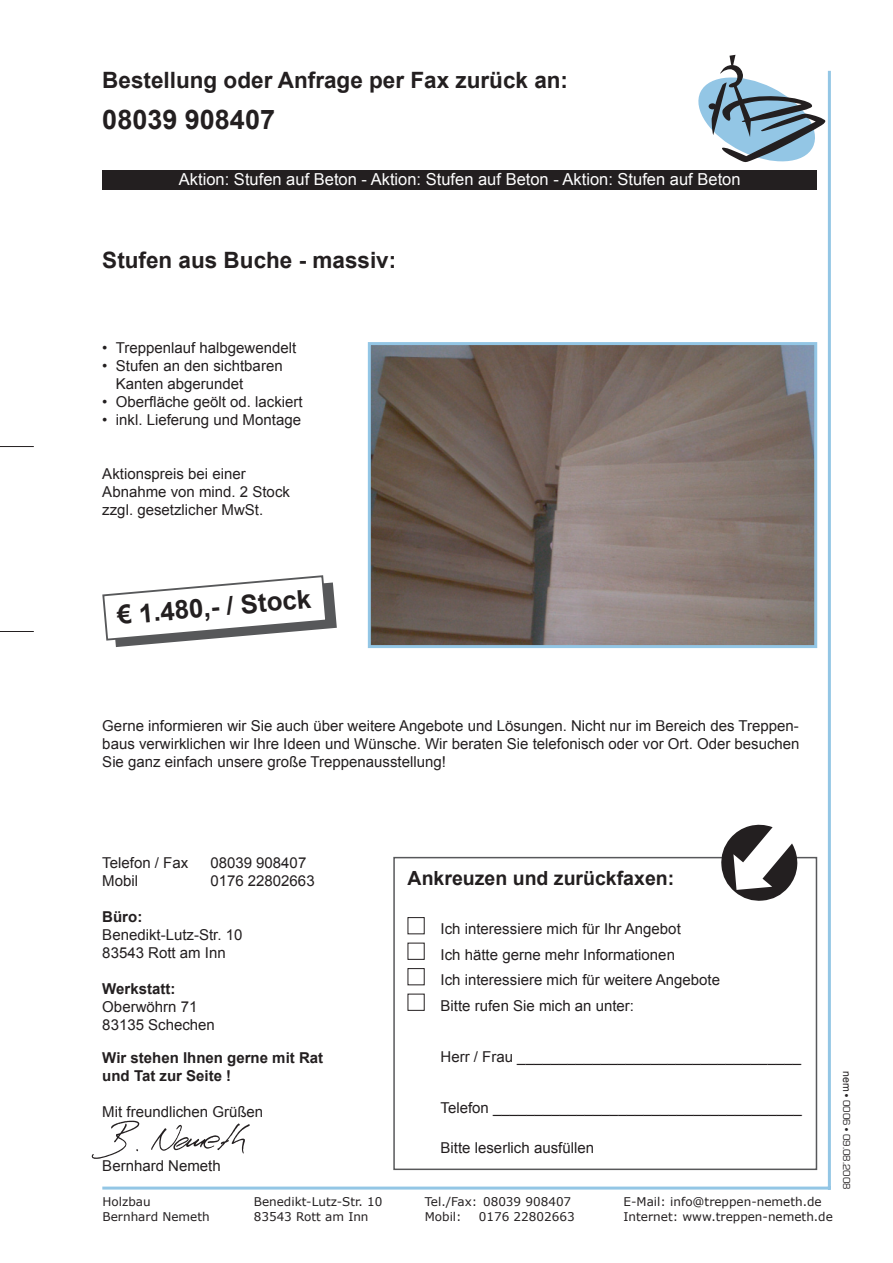
<style>
.page{position:relative;width:893px;height:1263px;background:#fff}
.page>*{position:absolute;margin:0;border:0;box-sizing:border-box;transform-origin:0 0}
.t1{font:700 27px "Arial";color:#231f20}
.t2{font:700 25.95px "Arial";color:#231f20}
.t3{font:700 22.5px "Arial";color:#231f20}
.t4{font:700 19.5px "Arial";color:#231f20}
.t5{font:16.5px "Arial";color:#fff}
.t6{font:15px/18px "Arial";color:#231f20}
.t7{font:700 15px/18px "Arial";color:#231f20}
.t8{font:12px/14.4px "Verdana";color:#231f20}
.t9{font:10.5px "Eurostile";color:#231f20}
.s1{font-family:"Arial"}
</style>
<div class="page">
<hr style="left:0;top:446px;width:34px;height:1px;background:#231f20">
<hr style="left:0;top:631px;width:34px;height:1px;background:#231f20">
<hr style="left:827px;top:71px;width:3px;height:1119px;background:#93c6e5">
<hr style="left:102px;top:1187px;width:728px;height:3px;background:#93c6e5">
<svg style="left:698px;top:55px;width:127px;height:107px"></svg>
<div style="left:102px;top:170px;width:715px;height:19px;background:#231f20"></div>
<svg style="left:407px;top:917px;width:18px;height:94px"></svg>
<div style="left:393px;top:857px;width:424px;height:313px;border:2px solid #57585a"></div>
<img style="left:91px;top:1120px;width:159px;height:39px">
<svg style="left:102px;top:575px;width:235px;height:72px"></svg>
<img style="left:372px;top:346px;width:441px;height:298px">
<div style="left:368px;top:342px;width:449px;height:306px;border:3px solid #93c6e5"></div>
<svg style="left:705px;top:856px;width:106px;height:4px"></svg>
<h3 class="t3" style="left:102px;top:68px;width:467px">Bestellung oder Anfrage per Fax zurück an:</h3>
<h1 class="t1" style="left:102px;top:105px;width:174px">08039 908407</h1>
<p class="t5" style="left:179px;top:170px;width:563px">Aktion: Stufen auf Beton - Aktion: Stufen auf Beton - Aktion: Stufen auf Beton</p>
<h3 class="t3" style="left:102px;top:248px;width:295px">Stufen aus Buche - massiv:</h3>
<p class="t6" style="left:102px;top:339px;width:195px">• Treppenlauf halbgewendelt</p>
<p class="t6" style="left:116px;top:357px;width:168px;text-indent:-14px">• Stufen an den sichtbaren<br>Kanten abgerundet</p>
<p class="t6" style="left:102px;top:393px;width:202px">• Oberfläche geölt od. lackiert</p>
<p class="t6" style="left:102px;top:411px;width:200px">• inkl. Lieferung und Montage</p>
<p class="t6" style="left:102px;top:465px;width:189px">Aktionspreis bei einer<br>Abnahme von mind. 2 Stock zzgl. gesetzlicher MwSt.</p>
<h2 class="t2" style="left:116px;top:601px;width:196px;rotate:-5deg">€ 1.480,- / Stock</h2>
<p class="t6" style="left:102px;top:717px;width:698px;text-align:justify">Gerne informieren wir Sie auch über weitere Angebote und Lösungen. Nicht nur im Bereich des Treppen&shy;baus verwirklichen wir Ihre Ideen und Wünsche. Wir beraten Sie telefonisch oder vor Ort. Oder besuchen Sie ganz einfach unsere große Treppenausstellung!</p>
<p class="t6" style="left:102px;top:854px;width:87px">Telefon / Fax</p>
<p class="t6" style="left:210px;top:854px;width:97px">08039 908407</p>
<p class="t6" style="left:102px;top:872px;width:37px">Mobil</p>
<p class="t6" style="left:210px;top:872px;width:106px">0176 22802663</p>
<p class="t7" style="left:102px;top:908px;width:41px">Büro:</p>
<p class="t6" style="left:102px;top:926px;width:142px">Benedikt-Lutz-Str. 10<br>83543 Rott am Inn</p>
<p class="t7" style="left:102px;top:980px;width:75px">Werkstatt:</p>
<p class="t6" style="left:102px;top:998px;width:114px">Oberwöhrn 71<br>83135 Schechen</p>
<p class="t7" style="left:102px;top:1048px;width:222px">Wir stehen Ihnen gerne mit Rat und Tat zur Seite !</p>
<p class="t6" style="left:102px;top:1102px;width:162px">Mit freundlichen Grüßen</p>
<p class="t6" style="left:102px;top:1156px;width:120px">Bernhard Nemeth</p>
<h3 class="t4" style="left:407px;top:868px;width:268px">Ankreuzen und zurückfaxen:</h3>
<p class="t6" style="left:440px;top:916px;width:281px;line-height:25.5px">Ich interessiere mich für Ihr Angebot<br>Ich hätte gerne mehr Informationen<br>Ich interessiere mich für weitere Angebote Bitte rufen Sie mich an unter:</p>
<p class="t6" style="left:440px;top:1048px;width:362px">Herr / Frau __________________________________</p>
<p class="t6" style="left:440px;top:1099px;width:363px">Telefon _____________________________________</p>
<p class="t6" style="left:440px;top:1139px;width:155px">Bitte leserlich ausfüllen</p>
<p class="t8" style="left:103px;top:1194px;width:109px">Holzbau<br>Bernhard Nemeth</p>
<p class="t8" style="left:254px;top:1194px;width:130px">Benedikt-Lutz-Str. 10<br>83543 Rott am Inn</p>
<p class="t8" style="left:623px;top:1194px;width:211px">E-Mail: info@treppen-nemeth.de<br>Internet: www.treppen-nemeth.de</p>
<p class="t8" style="left:425px;top:1194px;width:148px">Tel./Fax: 08039 908407<br>Mobil:</p>
<p class="t8" style="left:479px;top:1209px;width:97px">0176 22802663</p>
<p class="t9" style="left:851px;top:1071px;width:120px;rotate:90deg"><span class="s1">nem</span> • 0006 • 09.08.2008</p>
</div>
